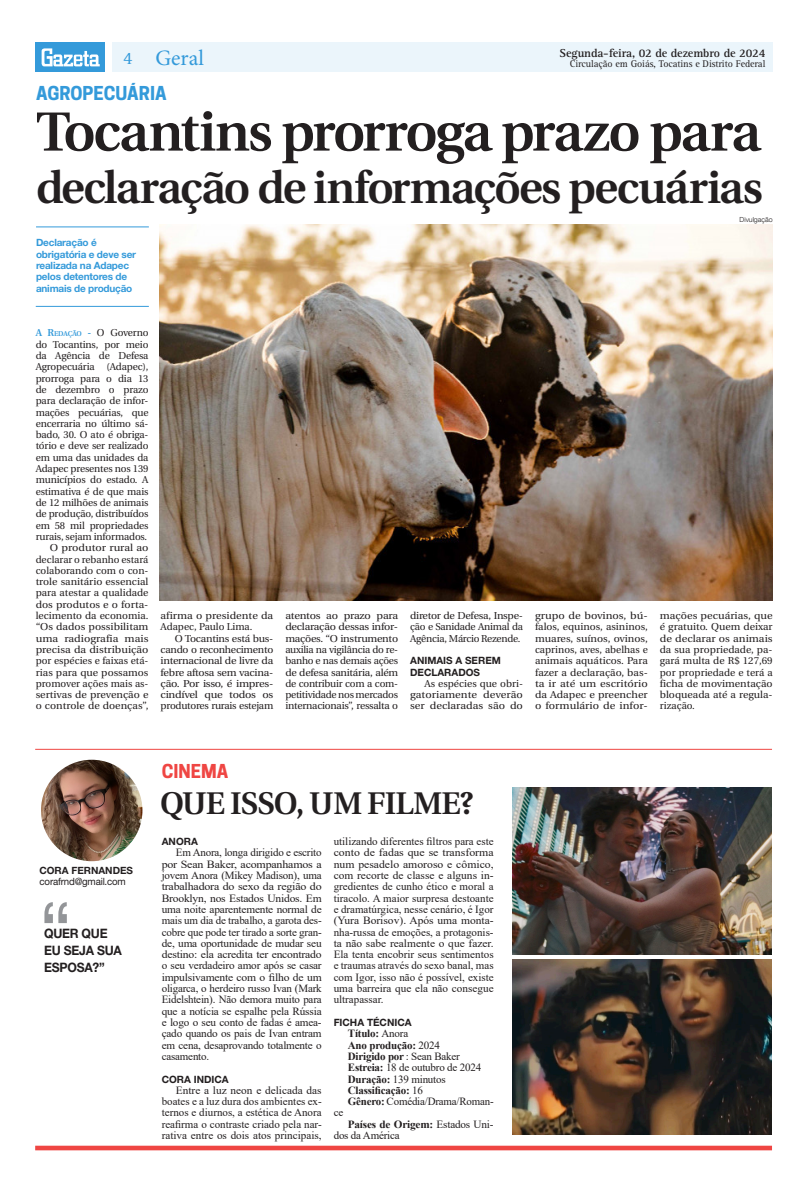
<style>
.page{position:relative;width:808px;height:1191px;background:#fff}
.page>*{position:absolute;margin:0;border:0;box-sizing:border-box;transform-origin:0 0}
.txt_colunas{font:80.9px "Helvetica Neue LT Std";color:#939598;scale:.94 1}
.Manchete{font:600 55px "Utopia";letter-spacing:-.04em;color:#231f20}
.Manchete-2{font:600 45.1px "Utopia";letter-spacing:-.035em;color:#231f20}
.Manchete-3{font:600 31.3px "Utopia";letter-spacing:-.025em;color:#231f20}
.t1{font:22px "Minion Pro";color:#349ada}
.Retranca{font:700 18px "Cooper Hewitt";color:#349ada}
.Retranca-2{font:700 18px "Cooper Hewitt";color:#ef4643}
.t2{font:18px "Rotis Serif Std";color:#349ada}
.txt_colunas-2{font:700 13px/17px "Helvetica Neue LT Std";letter-spacing:-.02em;color:#231f20;scale:.94 1}
.t3{font:700 12px "Rotis Serif Std";letter-spacing:-.01em;color:#231f20}
.TExto_Corrido{font:11px/11.3px "Times New Roman";letter-spacing:-.015em;color:#231f20;text-align:justify}
.TExto_Corrido-2{font:700 11px "Times New Roman";letter-spacing:-.015em;color:#231f20}
.TExto_Corrido-3{font:10px/11.3px "Utopia";color:#231f20;text-align:justify;scale:1.1 1}
.Repórter{font:10px/11.3px "Utopia";letter-spacing:-.015em;color:#231f20;text-align:justify}
.TExto_Corrido-4{font:10px/11.3px "Utopia";color:#231f20;text-align:justify;scale:1.05 1}
.TExto_Corrido-5{font:10px/11.3px "Utopia";color:#231f20;text-align:justify;scale:1.08 1}
.Olho{font:700 10px/11.3px "Helvetica Neue LT Std";letter-spacing:-.02em;color:#349ada}
.TExto_Corrido-6{font:10px/11.3px "Utopia";color:#231f20;text-align:justify}
.Intertítulo{font:700 10px/11.3px "Helvetica Neue";color:#231f20}
.t4{font:10px "Rotis Serif Std";letter-spacing:-.01em;color:#231f20}
.TExto_Corrido-7{font:10px/11.3px "Utopia";color:#231f20;scale:1.09 1}
.t5{font:10px "Helvetica Neue LT Std";letter-spacing:-.02em;color:#231f20}
.t6{font:700 10px "Helvetica Neue LT Std";color:#231f20}
.Crédito_Fotógrafo{font:300 7px "Helvetica Neue LT Com";color:#231f20}
.s1{font-weight:600;color:#349ada}
.s2{font-weight:600;font-size:7px;color:#349ada}
.s3{font-weight:400}
.s4{font-weight:700}
</style>
<div class="page">
<div style="left:112px;top:43px;width:661px;height:29px;background:#ebf5fb"></div>
<div style="left:36px;top:43px;width:69px;height:29px;background:#349ada"></div>
<svg style="left:42px;top:48px;width:58px;height:18px"></svg>
<hr style="left:36px;top:226px;width:113px;height:1px;background:#349ada">
<hr style="left:36px;top:306px;width:113px;height:1px;background:#349ada">
<img style="left:160px;top:225px;width:612px;height:376px">
<div style="left:35px;top:1145px;width:737px;height:5px;background:#ef4643"></div>
<hr style="left:35px;top:749px;width:737px;height:1px;background:#ef4643">
<img style="left:41px;top:759px;width:101px;height:102px;border-radius:51px">
<img style="left:512px;top:788px;width:260px;height:166px">
<img style="left:512px;top:960px;width:260px;height:174px">
<p class="t3" style="left:559px;top:46px;width:207px">Segunda-feira, 02 de dezembro de 2024</p>
<p class="t2" style="left:123px;top:47px;width:11px">4</p>
<p class="t1" style="left:155px;top:43px;width:50px">Geral</p>
<p class="t4" style="left:570px;top:58px;width:197px">Circulação em Goiás, Tocatins e Distrito Federal</p>
<p class="Retranca" style="left:36px;top:83px;width:132px">AGROPECUÁRIA</p>
<p class="Manchete" style="left:36px;top:101px;width:727px">Tocantins prorroga prazo para</p>
<p class="Manchete-2" style="left:36px;top:162px;width:729px">declaração de informações pecuárias</p>
<p class="Olho" style="left:36px;top:237px;width:102px">Declaração é obrigatória e deve ser realizada na Adapec pelos detentores de animais de produção</p>
<p class="Crédito_Fotógrafo" style="left:739px;top:215px;width:35px">Divulgação</p>
<p class="Repórter" style="left:36px;top:327px;width:114px"><span class="s1">A R</span><span class="s2">EDAÇÃO</span> <span class="s1">-</span> O Governo do Tocantins, por meio da Agência de Defesa Agropecuária (Adapec), prorroga para o dia 13 de dezembro o prazo para declaração de infor&shy;mações pecuárias, que encerraria no último sá&shy;bado, 30. O ato é obriga&shy;tório e deve ser realizado em uma das unidades da Adapec presentes nos 139 municípios do estado. A estimativa é de que mais de 12 milhões de animais de produção, distribuídos em 58 mil propriedades rurais, sejam informados.</p>
<p class="TExto_Corrido-3" style="left:36px;top:542px;width:104px;text-indent:14px">O produtor rural ao declarar o rebanho estará colaborando com o con&shy;trole sanitário essencial para atestar a qualidade dos produtos e o forta&shy;lecimento da economia. “Os dados possibilitam uma radiografia mais precisa da distribuição por espécies e faixas etá&shy;rias para que possamos promover ações mais as&shy;sertivas de prevenção e o controle de doenças”,</p>
<p class="TExto_Corrido-7" style="left:160px;top:610px;width:105px">afirma o presidente da<br>Adapec, Paulo Lima.</p>
<p class="TExto_Corrido-4" style="left:160px;top:633px;width:109px;text-indent:14px">O Tocantins está bus&shy;cando o reconhecimento internacional de livre da febre aftosa sem vacina&shy;ção. Por isso, é impres&shy;cindível que todos os produtores rurais estejam</p>
<p class="TExto_Corrido-3" style="left:285px;top:610px;width:104px">atentos ao prazo para declaração dessas infor&shy;mações. “O instrumento auxilia na vigilância do re&shy;banho e nas demais ações de defesa sanitária, além de contribuir com a com&shy;petitividade nos mercados internacionais”, ressalta o</p>
<p class="TExto_Corrido-4" style="left:410px;top:610px;width:109px">diretor de Defesa, Inspe&shy;ção e Sanidade Animal da Agência, Márcio Rezende.</p>
<p class="Intertítulo" style="left:410px;top:655px;width:92px">ANIMAIS A SEREM<br>DECLARADOS</p>
<p class="TExto_Corrido-6" style="left:410px;top:678px;width:114px;text-indent:14px">As espécies que obri&shy;gatoriamente deverão ser declaradas são do</p>
<p class="TExto_Corrido-3" style="left:535px;top:610px;width:104px">grupo de bovinos, bú&shy;falos, equinos, asininos, muares, suínos, ovinos, caprinos, aves, abelhas e animais aquáticos. Para fazer a declaração, bas&shy;ta ir até um escritório da Adapec e preencher o formulário de infor-</p>
<p class="TExto_Corrido-5" style="left:660px;top:610px;width:106px">mações pecuárias, que é gratuito. Quem deixar de declarar os animais da sua propriedade, pa&shy;gará multa de R$ 127,69 por propriedade e terá a ficha de movimentação bloqueada até a regula&shy;rização.</p>
<p class="t6" style="left:39px;top:864px;width:95px">CORA FERNANDES</p>
<p class="t5" style="left:40px;top:875px;width:88px">corafrnd@gmail.com</p>
<p class="txt_colunas" style="left:39px;top:883px;width:36px">“</p>
<p class="txt_colunas-2" style="left:44px;top:959px;width:66px">ESPOSA?”</p>
<p class="txt_colunas-2" style="left:44px;top:925px;width:84px">QUER QUE<br>EU SEJA SUA</p>
<p class="Retranca-2" style="left:162px;top:760px;width:68px">CINEMA</p>
<p class="Manchete-3" style="left:160px;top:785px;width:315px">QUE ISSO, UM FILME?</p>
<p class="Intertítulo" style="left:162px;top:835px;width:38px">ANORA</p>
<p class="TExto_Corrido" style="left:162px;top:846px;width:161px;text-indent:14px">Em Anora, longa dirigido e escrito por Sean Baker, acompanhamos a jovem Anora (Mikey Madison), uma trabalhadora do sexo da região do Brooklyn, nos Estados Unidos. Em uma noite aparentemente normal de mais um dia de trabalho, a garota des&shy;cobre que pode ter tirado a sorte gran&shy;de, uma oportunidade de mudar seu destino: ela acredita ter encontrado o seu verdadeiro amor após se casar impulsivamente com o filho de um oligarca, o herdeiro russo Ivan (Mark Eidelshtein). Não demora muito para que a notícia se espalhe pela Rússia e logo o seu conto de fadas é amea&shy;çado quando os pais de Ivan entram em cena, desaprovando totalmente o casamento.</p>
<p class="Intertítulo" style="left:162px;top:1073px;width:69px">CORA INDICA</p>
<p class="TExto_Corrido" style="left:162px;top:1084px;width:161px;text-indent:14px">Entre a luz neon e delicada das boates e a luz dura dos ambientes ex&shy;ternos e diurnos, a estética de Anora reafirma o contraste criado pela nar&shy;rativa entre os dois atos principais,</p>
<p class="TExto_Corrido" style="left:334px;top:835px;width:161px">utilizando diferentes filtros para este conto de fadas que se transforma num pesadelo amoroso e cômico, com recorte de classe e alguns in&shy;gredientes de cunho ético e moral a tiracolo. A maior surpresa destoante e dramatúrgica, nesse cenário, é Igor (Yura Borisov). Após uma monta&shy;nha-russa de emoções, a protagonis&shy;ta não sabe realmente o que fazer.<br>Ela tenta encobrir seus sentimentos e traumas através do sexo banal, mas com Igor, isso não é possível, existe uma barreira que ela não consegue ultrapassar.</p>
<p class="Intertítulo" style="left:334px;top:1016px;width:79px">FICHA TÉCNICA</p>
<p class="TExto_Corrido-2" style="left:348px;top:1025px;width:62px">Título: <span class="s3">Anora</span></p>
<p class="TExto_Corrido-2" style="left:348px;top:1037px;width:93px">Ano produção: <span class="s3">2024</span></p>
<p class="TExto_Corrido-2" style="left:348px;top:1048px;width:113px">Dirigido por <span class="s3">: Sean Baker</span></p>
<p class="TExto_Corrido" style="left:348px;top:1061px;width:135px"><span class="s4">Estreia:</span> 18 de outubro de 2024</p>
<p class="TExto_Corrido" style="left:348px;top:1072px;width:99px"><span class="s4">Duração:</span> 139 minutos</p>
<p class="TExto_Corrido-2" style="left:348px;top:1082px;width:77px">Classificação: <span class="s3">16</span></p>
<p class="TExto_Corrido" style="left:348px;top:1095px;width:147px"><span class="s4">Gênero:</span> Comédia/Drama/Roman-</p>
<p class="TExto_Corrido" style="left:334px;top:1106px;width:11px">ce</p>
<p class="TExto_Corrido" style="left:334px;top:1118px;width:161px;text-indent:14px"><span class="s4">Países de Origem:</span> Estados Uni&shy;dos da América</p>
</div>
